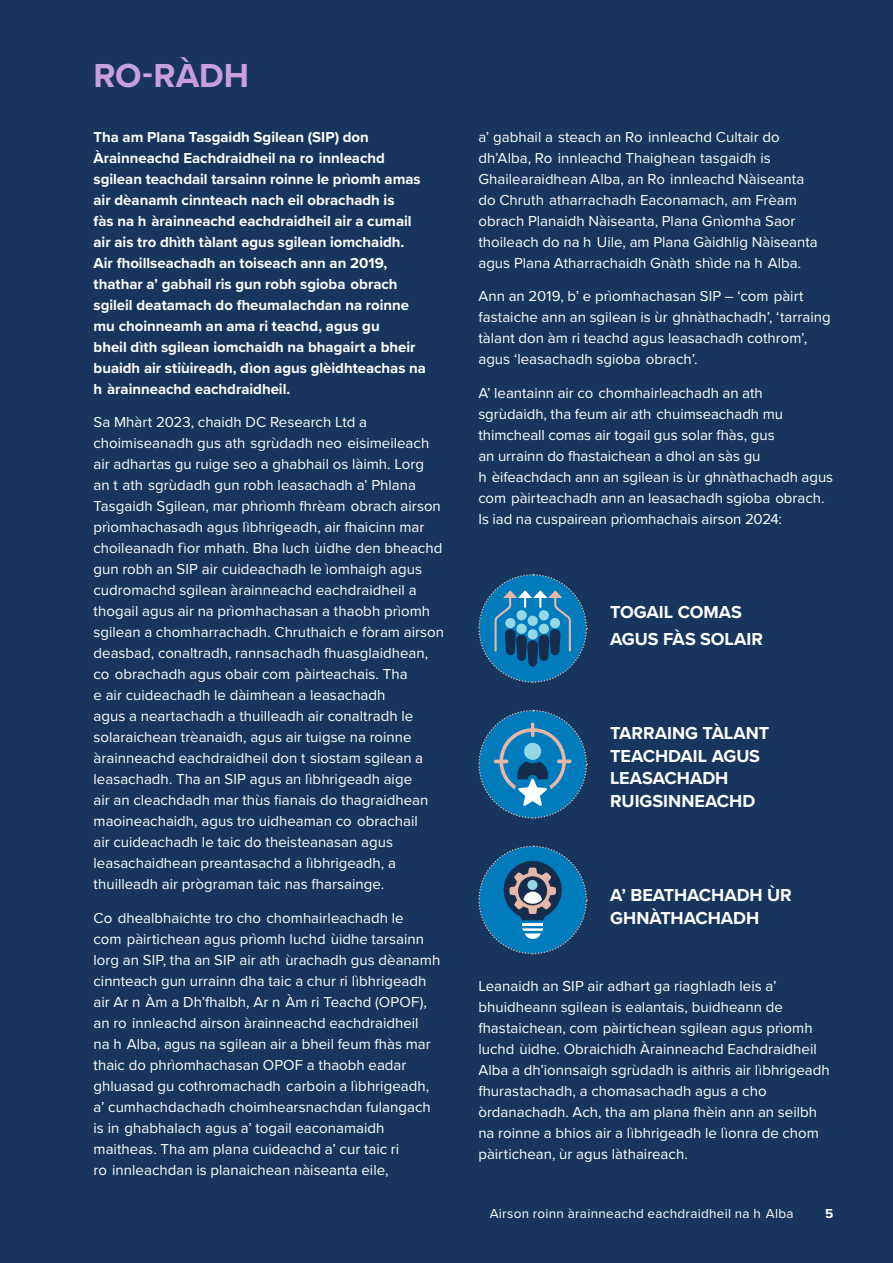
<style>
.page{position:relative;width:893px;height:1263px;background:#18355e}
.page>*{position:absolute;margin:0;border:0;box-sizing:border-box;transform-origin:0 0}
.t1{font:700 34.5px "Proxima Nova";letter-spacing:-.005em;color:#c9a0dd}
.t2{font:700 18px/22.5px "Proxima Nova";letter-spacing:-.005em;color:#fff}
.t3{font:15px/21px "Proxima Nova";color:#fff}
.t4{font:700 15px/21px "Proxima Nova";color:#fff}
.t5{font:13.5px "Proxima Nova";letter-spacing:.02em;color:#fff}
.t6{font:700 13.5px "Proxima Nova";color:#fff}
</style>
<div class="page">
<svg style="left:478px;top:574px;width:110px;height:109px"></svg>
<svg style="left:478px;top:709px;width:110px;height:110px"></svg>
<svg style="left:478px;top:845px;width:110px;height:110px"></svg>
<h2 class="t1" style="left:94px;top:50px;width:157px">RO-RÀDH</h2>
<p class="t4" style="left:94px;top:126px;width:334px">Tha am Plana Tasgaidh Sgilean (SIP) don Àrainneachd Eachdraidheil na ro innleachd sgilean teachdail tarsainn roinne le prìomh amas air dèanamh cinnteach nach eil obrachadh is<br>fàs na h àrainneachd eachdraidheil air a cumail air ais tro dhìth tàlant agus sgilean iomchaidh.<br>Air foillseachadh an toiseach ann an 2019, thathar a’ gabhail ris gun robh sgioba obrach sgileil deatamach do feumalachdan na roinne mu choinneamh an ama ri teachd, agus gu<br>bheil dìth sgilean iomchaidh na bhagairt a bheir buaidh air stiùireadh, dìon agus glèidhteachas na h àrainneachd eachdraidheil.</p>
<p class="t3" style="left:94px;top:411px;width:352px">Sa Mhàrt 2023, chaidh DC Research Ltd a choimiseanadh gus ath sgrùdadh neo eisimeileach air adhartas gu ruige seo a ghabhail os làimh. Lorg<br>an t ath sgrùdadh gun robh leasachadh a’ Phlana Tasgaidh Sgilean, mar phrìomh frèam obrach airson prìomhachasadh agus lìbhrigeadh, air faicinn mar choileanadh fìor mhath. Bha luch ùidhe den bheachd gun robh an SIP air cuideachadh le ìomhaigh agus cudromachd sgilean àrainneachd eachdraidheil a thogail agus air na prìomhachasan a thaobh prìomh sgilean a chomharrachadh. Chruthaich e fòram airson deasbad, conaltradh, rannsachadh fuasglaidhean, co obrachadh agus obair com pàirteachais. Tha<br>e air cuideachadh le dàimhean a leasachadh<br>agus a neartachadh a thuilleadh air conaltradh le solaraichean trèanaidh, agus air tuigse na roinne àrainneachd eachdraidheil don t siostam sgilean a leasachadh. Tha an SIP agus an lìbhrigeadh aige<br>air an cleachdadh mar thùs fanais do thagraidhean maoineachaidh, agus tro uidheaman co obrachail<br>air cuideachadh le taic do theisteanasan agus leasachaidhean preantasachd a lìbhrigeadh, a thuilleadh air prògraman taic nas farsainge.</p>
<p class="t3" style="left:94px;top:907px;width:348px">Co dhealbhaichte tro cho chomhairleachadh le<br>com pàirtichean agus prìomh luchd ùidhe tarsainn lorg an SIP, tha an SIP air ath ùrachadh gus dèanamh cinnteach gun urrainn dha taic a chur ri lìbhrigeadh air Ar n Àm a Dh’falbh, Ar n Àm ri Teachd (OPOF), an ro innleachd airson àrainneachd eachdraidheil<br>na h Alba, agus na sgilean air a bheil feum fàs mar thaic do phrìomhachasan OPOF a thaobh eadar ghluasad gu cothromachadh carboin a lìbhrigeadh, a’ cumhachdachadh choimhearsnachdan fulangach is in ghabhalach agus a’ togail eaconamaidh maitheas. Tha am plana cuideachd a’ cur taic ri<br>ro innleachdan is planaichean nàiseanta eile,</p>
<p class="t3" style="left:478px;top:125px;width:341px">a’ gabhail a steach an Ro innleachd Cultair do dh’Alba, Ro innleachd Thaighean tasgaidh is Ghailearaidhean Alba, an Ro innleachd Nàiseanta do Chruth atharrachadh Eaconamach, am Frèam obrach Planaidh Nàiseanta, Plana Gnìomha Saor thoileach do na h Uile, am Plana Gàidhlig Nàiseanta agus Plana Atharrachaidh Gnàth shìde na h Alba.</p>
<p class="t3" style="left:478px;top:285px;width:354px">Ann an 2019, b’ e prìomhachasan SIP – ‘com pàirt fastaiche ann an sgilean is ùr ghnàthachadh’, ‘tarraing tàlant don àm ri teachd agus leasachadh cothrom’, agus ‘leasachadh sgioba obrach’.</p>
<p class="t3" style="left:478px;top:382px;width:356px">A’ leantainn air co chomhairleachadh an ath sgrùdaidh, tha feum air ath chuimseachadh mu thimcheall comas air togail gus solar fàs, gus<br>an urrainn do fastaichean a dhol an sàs gu<br>h èifeachdach ann an sgilean is ùr ghnàthachadh agus com pàirteachadh ann an leasachadh sgioba obrach.<br>Is iad na cuspairean prìomhachais airson 2024:</p>
<p class="t2" style="left:610px;top:599px;width:154px;line-height:26.7px">TOGAIL COMAS<br>AGUS FÀS SOLAIR</p>
<p class="t2" style="left:610px;top:722px;width:160px">TARRAING TÀLANT<br>TEACHDAIL AGUS<br>LEASACHADH<br>RUIGSINNEACHD</p>
<p class="t2" style="left:610px;top:883px;width:183px">A’ BEATHACHADH ÙR<br>GHNÀTHACHADH</p>
<p class="t3" style="left:478px;top:975px;width:353px">Leanaidh an SIP air adhart ga riaghladh leis a’ bhuidheann sgilean is ealantais, buidheann de fastaichean, com pàirtichean sgilean agus prìomh luchd ùidhe. Obraichidh Àrainneachd Eachdraidheil Alba a dh’ionnsaigh sgrùdadh is aithris air lìbhrigeadh furastachadh, a chomasachadh agus a cho òrdanachadh. Ach, tha am plana fèin ann an seilbh na roinne a bhios air a lìbhrigeadh le lìonra de chom pàirtichean, ùr agus làthaireach.</p>
<p class="t5" style="left:490px;top:1204px;width:306px">Airson roinn àrainneachd eachdraidheil na h Alba</p>
<p class="t6" style="left:825px;top:1204px;width:10px">5</p>
</div>
